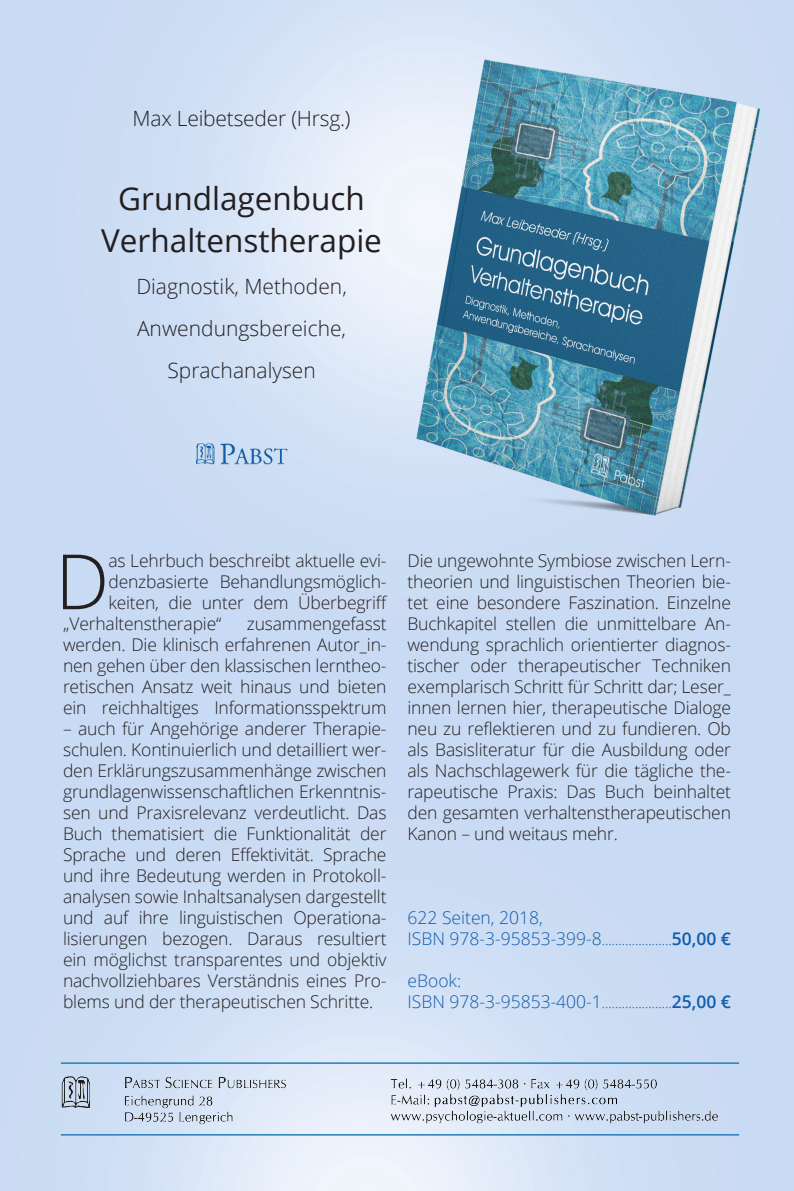
<style>
.page{position:relative;width:794px;height:1191px;background:#fff}
.page>*{position:absolute;margin:0;border:0;box-sizing:border-box;transform-origin:0 0}
.t1{font:300 76.3px "Open Sans";color:#231f20}
.t2{font:31.5px "Open Sans";color:#231f20}
.t3{font:300 21px "Open Sans";color:#231f20}
.t4{font:300 17.5px/21px "Open Sans";letter-spacing:-.01em;color:#231f20;text-align:justify}
.t5{font:300 17.5px "Open Sans";color:#135cab}
.s1{font-size:14px}
.s2{font-weight:600}
</style>
<div class="page">
<img style="left:0;top:0;width:794px;height:1191px">
<img style="left:189px;top:424px;width:105px;height:60px">
<img style="left:5px;top:1060px;width:789px;height:86px">
<p class="t3" style="left:132px;top:104px;width:220px">Max Leibetseder (Hrsg.)</p>
<p class="t2" style="left:118px;top:177px;width:248px">Grundlagenbuch</p>
<p class="t2" style="left:101px;top:219px;width:282px">Verhaltenstherapie</p>
<p class="t3" style="left:136px;top:272px;width:212px">Diagnostik, Methoden,</p>
<p class="t3" style="left:137px;top:314px;width:211px">Anwendungsbereiche,</p>
<p class="t3" style="left:167px;top:356px;width:150px">Sprachanalysen</p>
<p class="t1" style="left:55px;top:529px;width:55px">D</p>
<p class="t4" style="left:108px;top:550px;width:279px">as Lehrbuch beschreibt aktuelle evi-</p>
<p class="t4" style="left:108px;top:571px;width:279px">denzbasierte Behandlungsmöglich-</p>
<p class="t4" style="left:108px;top:592px;width:280px">keiten, die unter dem Überbegriff</p>
<p class="t4" style="left:63px;top:613px;width:160px">„Verhaltenstherapie“</p>
<p class="t4" style="left:63px;top:613px;width:325px;text-indent:184px">zusammengefasst werden. Die klinisch erfahrenen Autor_in&shy;nen gehen über den klassischen lerntheo&shy;retischen Ansatz weit hinaus und bieten ein reichhaltiges Informationsspektrum</p>
<p class="t4" style="left:63px;top:718px;width:325px">– auch für Angehörige anderer Therapie&shy;schulen. Kontinuierlich und detailliert wer&shy;den Erklärungszusammenhänge zwischen grundlagenwissenschaftlichen Erkenntnis&shy;sen und Praxisrelevanz verdeutlicht. Das Buch thematisiert die Funktionalität der Sprache und deren Effektivität. Sprache und ihre Bedeutung werden in Protokoll&shy;analysen sowie Inhaltsanalysen dargestellt und auf ihre linguistischen Operationa&shy;lisierungen bezogen. Daraus resultiert ein möglichst transparentes und objektiv nachvollziehbares Verständnis eines Pro&shy;blems und der therapeutischen Schritte.</p>
<p class="t4" style="left:407px;top:550px;width:325px">Die ungewohnte Symbiose zwischen Lern&shy;theorien und linguistischen Theorien bie&shy;tet eine besondere Faszination. Einzelne Buchkapitel stellen die unmittelbare An&shy;wendung sprachlich orientierter diagnos&shy;tischer oder therapeutischer Techniken exemplarisch Schritt für Schritt dar; Leser_ innen lernen hier, therapeutische Dialoge neu zu reflektieren und zu fundieren. Ob als Basisliteratur für die Ausbildung oder als Nachschlagewerk für die tägliche the&shy;rapeutische Praxis: Das Buch beinhaltet den gesamten verhaltenstherapeutischen Kanon – und weitaus mehr.</p>
<p class="t5" style="left:407px;top:906px;width:137px">622 Seiten, 2018,</p>
<p class="t5" style="left:407px;top:927px;width:325px">ISBN 978-3-95853-399-8<span class="s1">.....................</span><span class="s2">50,00 €</span></p>
<p class="t5" style="left:407px;top:969px;width:55px">eBook:</p>
<p class="t5" style="left:407px;top:990px;width:325px">ISBN 978-3-95853-400-1<span class="s1">.....................</span><span class="s2">25,00 €</span></p>
</div>
